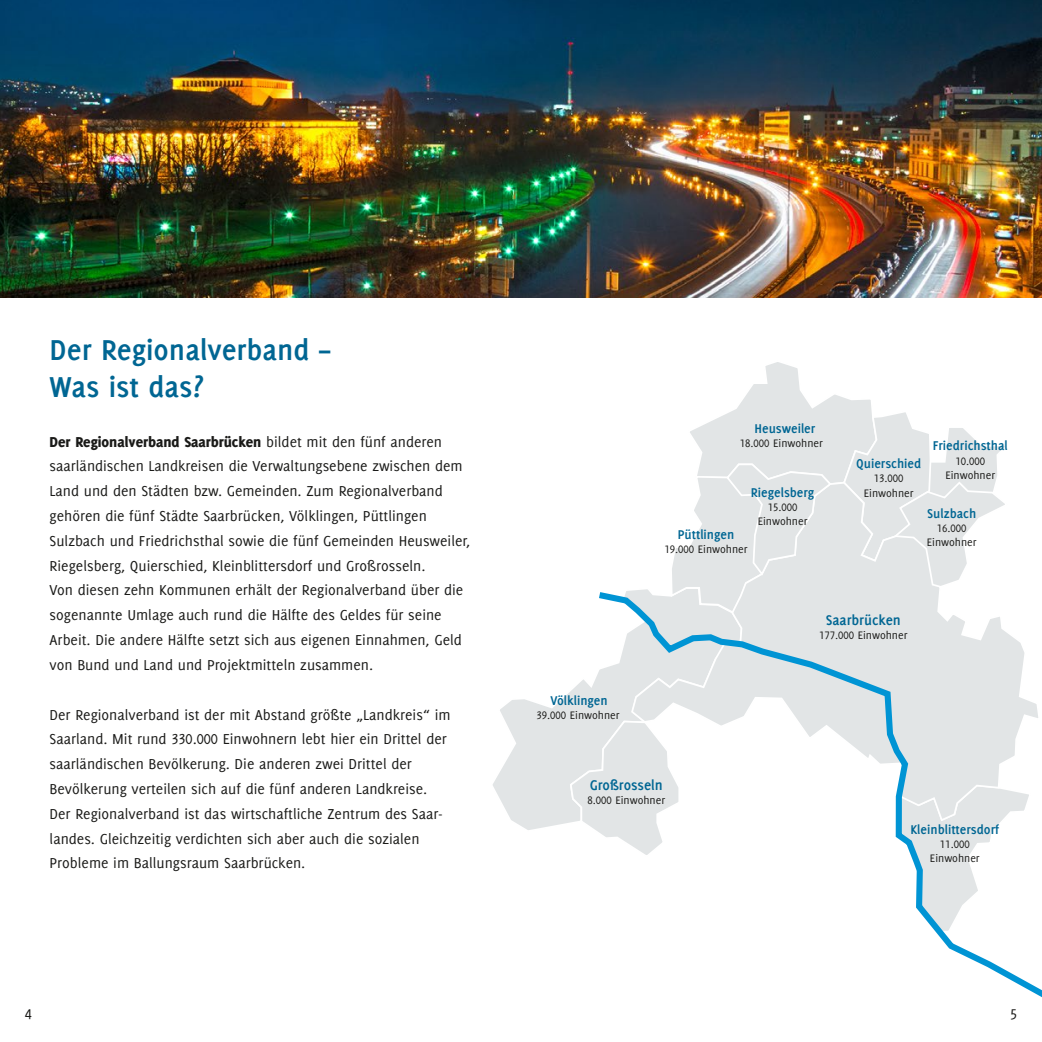
<style>
.page{position:relative;width:1042px;height:1042px;background:#fff}
.page>*{position:absolute;margin:0;border:0;box-sizing:border-box;transform-origin:0 0}
.t1{font:700 31.5px/37.3px "Delicious";color:#006693}
.t2{font:15.75px/24.8px "Delicious";color:#1a1a18}
.t3{font:700 15.4px "Delicious";color:#006693}
.t4{font:700 14px "Delicious";color:#006693}
.t5{font:11.9px "Delicious";color:#1a1a18}
.t6{font:11.9px "Delicious Small Caps";color:#1a1a18}
.s1{font-weight:800}
.s2{font-family:"Delicious Small Caps"}
</style>
<div class="page">
<img style="left:0;top:0;width:1042px;height:298px">
<svg style="left:493px;top:679px;width:99px;height:151px"></svg>
<svg style="left:569px;top:720px;width:23px;height:110px;background:#e5e7e8"></svg>
<svg style="left:672px;top:362px;width:333px;height:225px"></svg>
<svg style="left:592px;top:587px;width:450px;height:411px"></svg>
<h1 class="t1" style="left:50px;top:330px;width:282px">Der Regionalverband –<br>Was ist das?</h1>
<p class="t2" style="left:50px;top:429px;width:422px"><span class="s1">Der Regionalverband Saarbrücken</span> bildet mit den fünf anderen saarländischen Landkreisen die Verwaltungsebene zwischen dem Land und den Städten bzw. Gemeinden. Zum Regionalverband gehören die fünf Städte Saarbrücken, Völklingen, Püttlingen Sulzbach und Friedrichsthal sowie die fünf Gemeinden Heusweiler, Riegelsberg, Quierschied, Kleinblittersdorf und Großrosseln.<br>Von diesen zehn Kommunen erhält der Regionalverband über die sogenannte Umlage auch rund die Hälfte des Geldes für seine Arbeit. Die andere Hälfte setzt sich aus eigenen Einnahmen, Geld von Bund und Land und Projektmitteln zusammen.</p>
<p class="t2" style="left:50px;top:702px;width:402px">Der Regionalverband ist der mit Abstand größte „Landkreis“ im Saarland. Mit rund <span class="s2">330.000</span> Einwohnern lebt hier ein Drittel der saarländischen Bevölkerung. Die anderen zwei Drittel der Bevölkerung verteilen sich auf die fünf anderen Landkreise.<br>Der Regionalverband ist das wirtschaftliche Zentrum des Saar&shy;landes. Gleichzeitig verdichten sich aber auch die sozialen Probleme im Ballungsraum Saarbrücken.</p>
<p class="t4" style="left:754px;top:420px;width:62px">Heusweiler</p>
<p class="t5" style="left:740px;top:437px;width:85px"><span class="s2">18.000</span> Einwohner</p>
<p class="t4" style="left:856px;top:455px;width:67px">Quierschied</p>
<p class="t6" style="left:874px;top:472px;width:31px">13.000</p>
<p class="t4" style="left:932px;top:438px;width:77px">Friedrichsthal</p>
<p class="t6" style="left:955px;top:454px;width:31px">10.000</p>
<p class="t5" style="left:945px;top:468px;width:51px">Einwohner</p>
<p class="t4" style="left:751px;top:484px;width:65px">Riegelsberg</p>
<p class="t5" style="left:864px;top:486px;width:51px">Einwohner</p>
<p class="t6" style="left:768px;top:500px;width:31px">15.000</p>
<p class="t5" style="left:758px;top:515px;width:51px">Einwohner</p>
<p class="t4" style="left:678px;top:527px;width:58px">Püttlingen</p>
<p class="t5" style="left:664px;top:543px;width:85px"><span class="s2">19.000</span> Einwohner</p>
<p class="t4" style="left:927px;top:505px;width:51px">Sulzbach</p>
<p class="t6" style="left:937px;top:521px;width:31px">16.000</p>
<p class="t5" style="left:927px;top:536px;width:51px">Einwohner</p>
<p class="t4" style="left:550px;top:692px;width:59px">Völklingen</p>
<p class="t5" style="left:536px;top:708px;width:85px"><span class="s2">39.000</span> Einwohner</p>
<p class="t3" style="left:590px;top:776px;width:75px">Großrosseln</p>
<p class="t5" style="left:587px;top:794px;width:79px"><span class="s2">8.000</span> Einwohner</p>
<p class="t3" style="left:826px;top:611px;width:77px">Saarbrücken</p>
<p class="t5" style="left:819px;top:629px;width:90px"><span class="s2">177.000</span> Einwohner</p>
<p class="t4" style="left:910px;top:821px;width:90px">Kleinblittersdorf</p>
<p class="t6" style="left:940px;top:837px;width:31px">11.000</p>
<p class="t5" style="left:930px;top:852px;width:51px">Einwohner</p>
<p class="t2" style="left:25px;top:999px;width:9px">4</p>
<p class="t2" style="left:1010px;top:999px;width:9px">5</p>
</div>
